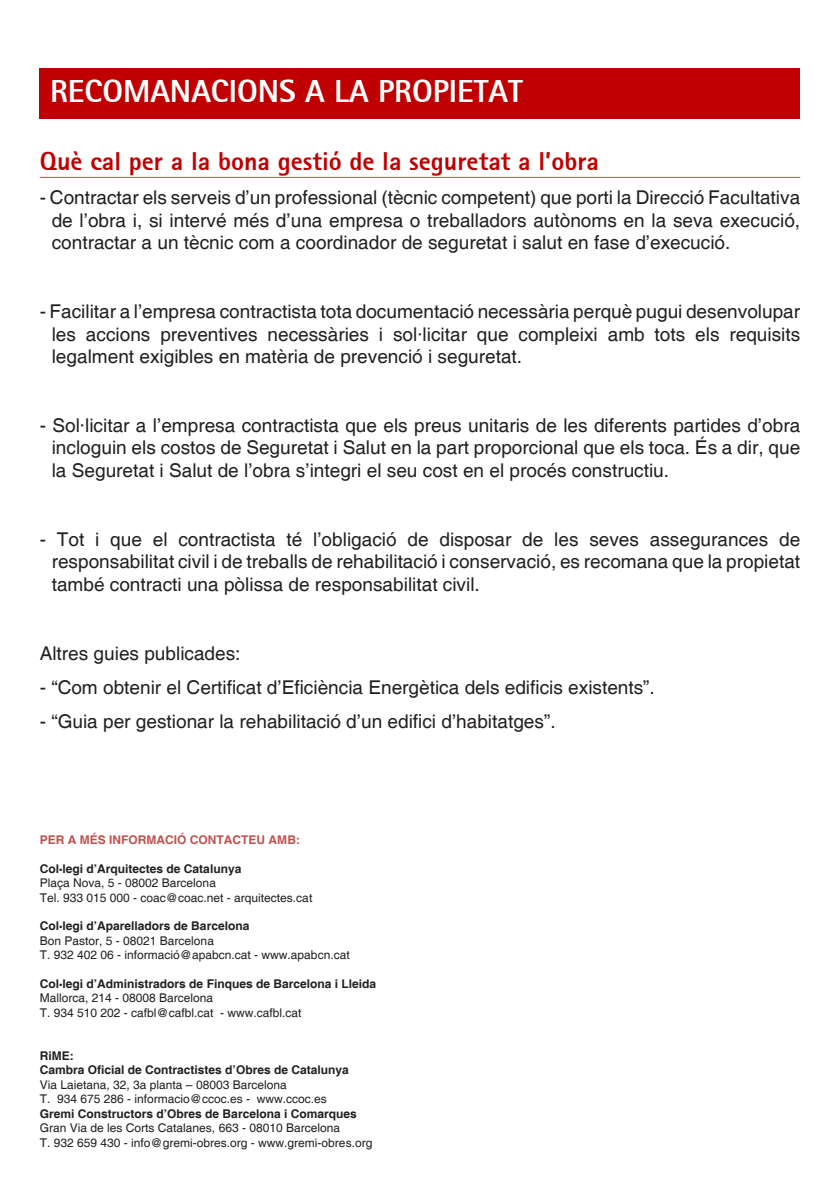
<style>
.page{position:relative;width:840px;height:1191px;background:#fff}
.page>*{position:absolute;margin:0;border:0;box-sizing:border-box;transform-origin:0 0}
.t1{font:800 32px "Rotis Sans Serif";color:#fff}
.t2{font:800 26px "Rotis Sans Serif";color:#c00000}
.t3{font:19px/22.8px "Helvetica";color:#231f20;text-align:justify}
.t4{font:12px "Helvetica";color:#231f20}
.t5{font:700 12px "Helvetica";color:#231f20}
.t6{font:700 12px "Helvetica";color:#c0504d}
.s1{font-family:"Myriad Pro";font-weight:400}
</style>
<div class="page">
<div style="left:40px;top:68px;width:759px;height:50px;background:#c00000"></div>
<hr style="left:40px;top:177px;width:759px;height:1px;background:#c0504d">
<p class="t1" style="left:50px;top:71px;width:474px">RECOMANACIONS A LA PROPIETAT</p>
<p class="t2" style="left:40px;top:144px;width:560px">Què cal per a la bona gestió de la seguretat a l’obra</p>
<p class="t3" style="left:52px;top:186px;width:749px;text-indent:-12px">- Contractar els serveis d’un professional (tècnic competent) que porti la Direcció Facultativa de l’obra i, si intervé més d’una empresa o treballadors autònoms en la seva execució, contractar a un tècnic com a coordinador de seguretat i salut en fase d’execució.</p>
<p class="t3" style="left:52px;top:300px;width:749px;text-indent:-12px">- Facilitar a l’empresa contractista tota documentació necessària perquè pugui desenvolupar les accions preventives necessàries i sol·licitar que compleixi amb tots els requisits legalment exigibles en matèria de prevenció i seguretat.</p>
<p class="t3" style="left:52px;top:414px;width:749px;text-indent:-12px">- Sol·licitar a l’empresa contractista que els preus unitaris de les diferents partides d’obra incloguin els costos de Seguretat i Salut en la part proporcional que els toca. És a dir, que la Seguretat i Salut de l’obra s’integri el seu cost en el procés constructiu.</p>
<p class="t3" style="left:52px;top:528px;width:749px;text-indent:-12px">- Tot i que el contractista té l’obligació de disposar de les seves assegurances de responsabilitat civil i de treballs de rehabilitació i conservació, es recomana que la propietat també contracti una pòlissa de responsabilitat civil.</p>
<p class="t3" style="left:40px;top:642px;width:202px">Altres guies publicades:</p>
<p class="t3" style="left:40px;top:676px;width:616px">- “Com obtenir el Certificat d’Eficiència Energètica dels edificis existents”.</p>
<p class="t3" style="left:40px;top:710px;width:517px">- “Guia per gestionar la rehabilitació d’un edifici d’habitatges”.</p>
<p class="t6" style="left:40px;top:832px;width:261px">PER A MÉS INFORMACIÓ CONTACTEU AMB:</p>
<p class="t5" style="left:40px;top:861px;width:203px">Col<span class="s1">•</span>legi d’Arquitectes de Catalunya</p>
<p class="t4" style="left:40px;top:876px;width:178px">Plaça Nova, 5 - 08002 Barcelona</p>
<p class="t4" style="left:40px;top:890px;width:274px">Tel. 933 015 000 - coac@coac.net - arquitectes.cat</p>
<p class="t5" style="left:40px;top:919px;width:211px">Col<span class="s1">•</span>legi d’Aparelladors de Barcelona</p>
<p class="t4" style="left:40px;top:933px;width:176px">Bon Pastor, 5 - 08021 Barcelona</p>
<p class="t4" style="left:40px;top:948px;width:311px">T. 932 402 06 - informació@apabcn.cat - www.apabcn.cat</p>
<p class="t5" style="left:40px;top:976px;width:338px">Col<span class="s1">•</span>legi d’Administradors de Finques de Barcelona i Lleida</p>
<p class="t4" style="left:40px;top:991px;width:175px">Mallorca, 214 - 08008 Barcelona</p>
<p class="t4" style="left:40px;top:1005px;width:263px">T. 934 510 202 - cafbl@cafbl.cat - www.cafbl.cat</p>
<p class="t5" style="left:40px;top:1048px;width:35px">RiME:</p>
<p class="t5" style="left:40px;top:1063px;width:310px">Cambra Oficial de Contractistes d’Obres de Catalunya</p>
<p class="t4" style="left:40px;top:1077px;width:248px">Via Laietana, 32, 3a planta – 08003 Barcelona</p>
<p class="t4" style="left:40px;top:1092px;width:288px">T. 934 675 286 - informacio@ccoc.es - www.ccoc.es</p>
<p class="t5" style="left:40px;top:1106px;width:318px">Gremi Constructors d’Obres de Barcelona i Comarques</p>
<p class="t4" style="left:40px;top:1121px;width:302px">Gran Via de les Corts Catalanes, 663 - 08010 Barcelona</p>
<p class="t4" style="left:40px;top:1135px;width:334px">T. 932 659 430 - info@gremi-obres.org - www.gremi-obres.org</p>
</div>
